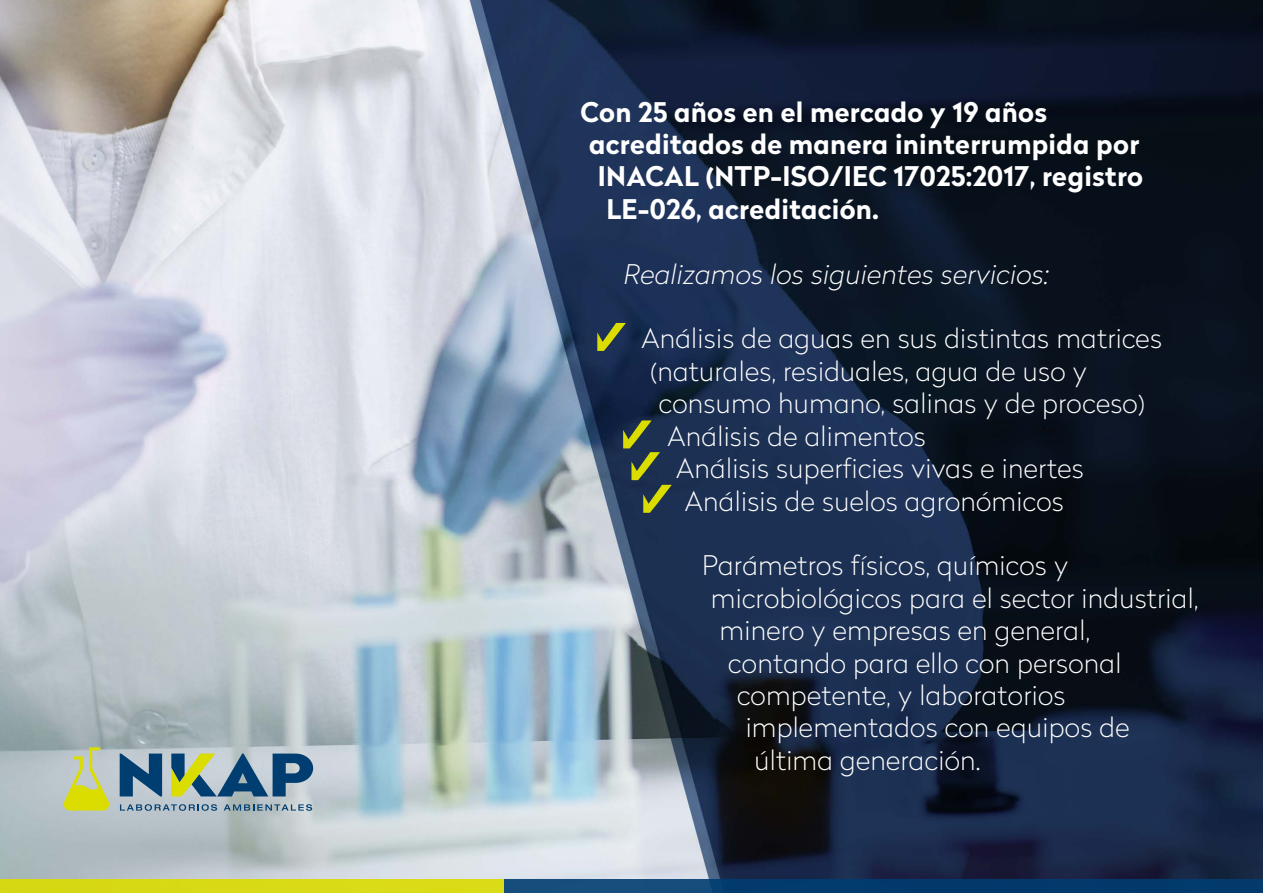
<style>
.page{position:relative;width:1263px;height:893px;background:#fff}
.page>*{position:absolute;margin:0;border:0;box-sizing:border-box;transform-origin:0 0}
.t1{font:100 27px "Radikal";letter-spacing:.01em;color:#fff}
.t2{font:700 27px "Radikal";letter-spacing:.01em;color:#fff}
.t3{font:italic 100 27px "Radikal";letter-spacing:.01em;color:#fff}
</style>
<div class="page">
<img style="left:0;top:0;width:1263px;height:880px">
<svg style="left:120px;top:753px;width:42px;height:43px;background:#3e6a90"></svg>
<svg style="left:120px;top:804px;width:97px;height:7px"></svg>
<svg style="left:224px;top:804px;width:88px;height:7px"></svg>
<svg style="left:63px;top:747px;width:47px;height:63px;background:#c8ce7a"></svg>
<svg style="left:171px;top:753px;width:142px;height:43px;background:#729191"></svg>
<div style="left:0;top:880px;width:505px;height:13px;background:#d9da15"></div>
<svg style="left:505px;top:880px;width:758px;height:13px;background:#073f70"></svg>
<svg style="left:597px;top:323px;width:29px;height:28px"></svg>
<svg style="left:623px;top:420px;width:49px;height:93px;background:#405040"></svg>
<p class="t2" style="left:580px;top:92px;width:468px">Con 25 años en el mercado y 19 años</p>
<p class="t2" style="left:589px;top:124px;width:552px">acreditados de manera ininterrumpida por</p>
<p class="t2" style="left:598px;top:157px;width:547px">INACAL (NTP-ISO/IEC 17025:2017, registro</p>
<p class="t2" style="left:607px;top:189px;width:274px">LE-026, acreditación.</p>
<p class="t3" style="left:624px;top:255px;width:426px">Realizamos los siguientes servicios:</p>
<p class="t1" style="left:641px;top:320px;width:522px">Análisis de aguas en sus distintas matrices</p>
<p class="t1" style="left:650px;top:352px;width:438px">(naturales, residuales, agua de uso y</p>
<p class="t1" style="left:659px;top:385px;width:488px">consumo humano, salinas y de proceso)</p>
<p class="t1" style="left:667px;top:417px;width:260px">Análisis de alimentos</p>
<p class="t1" style="left:676px;top:450px;width:409px">Análisis superficies vivas e inertes</p>
<p class="t1" style="left:685px;top:482px;width:380px">Análisis de suelos agronómicos</p>
<p class="t1" style="left:702px;top:547px;width:368px">Parámetros físicos, químicos y</p>
<p class="t1" style="left:711px;top:579px;width:489px">microbiológicos para el sector industrial,</p>
<p class="t1" style="left:720px;top:612px;width:372px">minero y empresas en general,</p>
<p class="t1" style="left:728px;top:644px;width:395px">contando para ello con personal</p>
<p class="t1" style="left:737px;top:676px;width:330px">competente, y laboratorios</p>
<p class="t1" style="left:746px;top:709px;width:385px">implementados con equipos de</p>
<p class="t1" style="left:754px;top:741px;width:228px">última generación.</p>
</div>
